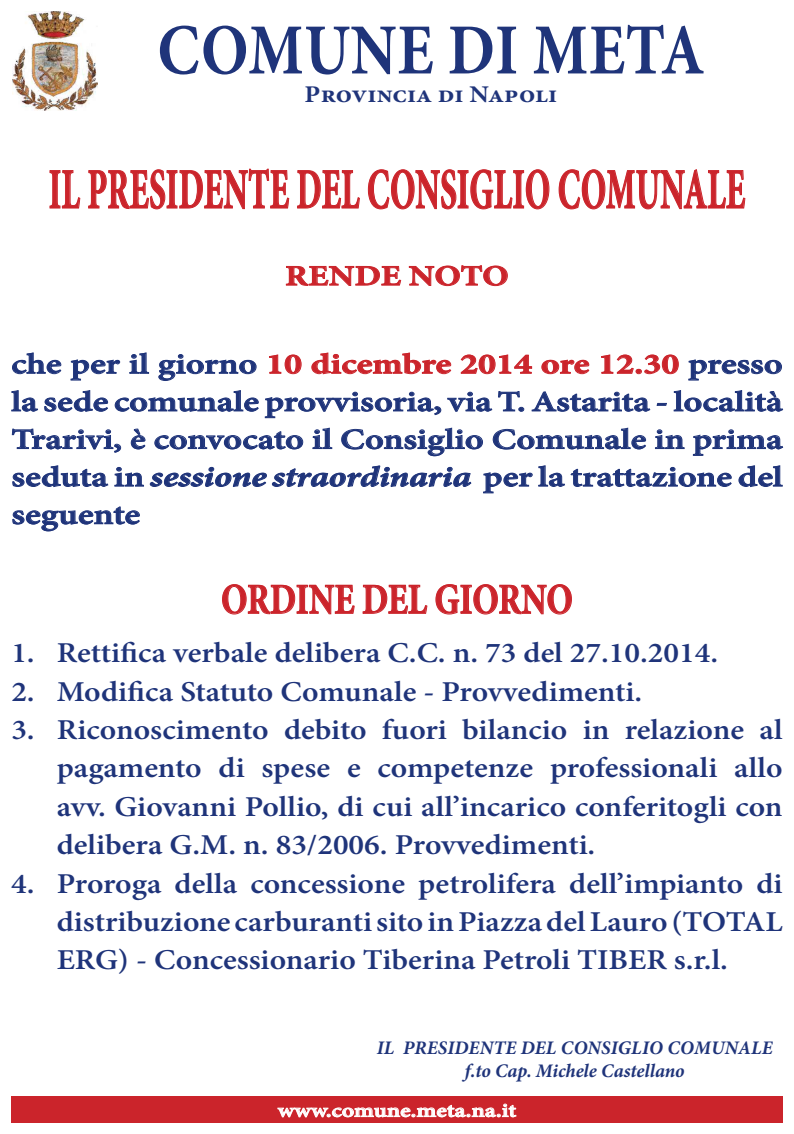
<style>
.page{position:relative;width:794px;height:1134px;background:#fff}
.page>*{position:absolute;margin:0;border:0;box-sizing:border-box;transform-origin:0 0}
.t1{font:700 72px "Minion Pro";letter-spacing:.01em;color:#1f347a;scale:.87 1}
.t2{font:700 57.6px "Minion Pro";letter-spacing:.01em;color:#cb242b;scale:.58 1}
.t3{font:700 43.2px "Minion Pro";color:#cb242b;scale:.8 1}
.t4{font:600 28.8px/38.4px "Minion Pro";color:#1f347a;text-align:justify;scale:1.1 1}
.t5{font:600 28.8px/37.6px "Minion Pro";color:#1f347a;text-align:justify;scale:1.25 1}
.t6{font:700 28.8px "Minion Pro";color:#cb242b;scale:1.2 1}
.t7{font:700 24px "Minion Pro";color:#1f347a;scale:1.1 1}
.t8{font:italic 700 19.2px/23px "Minion Pro";letter-spacing:.005em;color:#1f347a;text-align:center}
.t9{font:600 19.2px "Minion Pro";color:#fff;scale:1.25 1}
.s1{font-weight:700;color:#cb242b}
.s2{font-weight:700;font-style:italic}
</style>
<div class="page">
<div style="left:11px;top:1096px;width:771px;height:27px;background:#cb242b"></div>
<svg style="left:278px;top:1104px;width:238px;height:13px"></svg>
<svg style="left:50px;top:171px;width:30px;height:37px"></svg>
<svg style="left:89px;top:169px;width:200px;height:40px"></svg>
<svg style="left:297px;top:171px;width:62px;height:37px"></svg>
<svg style="left:368px;top:170px;width:181px;height:39px"></svg>
<svg style="left:559px;top:170px;width:186px;height:39px"></svg>
<svg style="left:286px;top:266px;width:115px;height:20px"></svg>
<svg style="left:409px;top:266px;width:98px;height:20px"></svg>
<svg style="left:12px;top:353px;width:49px;height:21px"></svg>
<svg style="left:71px;top:360px;width:49px;height:20px"></svg>
<svg style="left:130px;top:353px;width:19px;height:20px"></svg>
<svg style="left:159px;top:354px;width:97px;height:27px"></svg>
<svg style="left:269px;top:355px;width:32px;height:19px"></svg>
<svg style="left:312px;top:353px;width:139px;height:21px"></svg>
<svg style="left:461px;top:355px;width:71px;height:19px"></svg>
<svg style="left:542px;top:360px;width:47px;height:14px"></svg>
<svg style="left:601px;top:355px;width:77px;height:19px"></svg>
<svg style="left:689px;top:360px;width:92px;height:20px"></svg>
<svg style="left:12px;top:390px;width:26px;height:21px"></svg>
<svg style="left:45px;top:390px;width:63px;height:21px"></svg>
<svg style="left:115px;top:390px;width:143px;height:21px"></svg>
<svg style="left:265px;top:392px;width:176px;height:26px"></svg>
<svg style="left:448px;top:392px;width:44px;height:19px"></svg>
<svg style="left:498px;top:391px;width:26px;height:20px"></svg>
<svg style="left:532px;top:392px;width:118px;height:19px"></svg>
<svg style="left:657px;top:403px;width:9px;height:2px"></svg>
<svg style="left:674px;top:390px;width:108px;height:21px"></svg>
<svg style="left:12px;top:429px;width:109px;height:23px"></svg>
<svg style="left:131px;top:429px;width:14px;height:20px"></svg>
<svg style="left:155px;top:432px;width:148px;height:17px"></svg>
<svg style="left:313px;top:428px;width:19px;height:21px"></svg>
<svg style="left:342px;top:428px;width:140px;height:28px"></svg>
<svg style="left:493px;top:428px;width:152px;height:21px"></svg>
<svg style="left:655px;top:430px;width:29px;height:19px"></svg>
<svg style="left:693px;top:430px;width:89px;height:25px"></svg>
<svg style="left:13px;top:466px;width:95px;height:21px"></svg>
<svg style="left:115px;top:467px;width:29px;height:19px"></svg>
<svg style="left:150px;top:467px;width:116px;height:20px"></svg>
<svg style="left:272px;top:466px;width:199px;height:21px"></svg>
<svg style="left:483px;top:473px;width:49px;height:20px"></svg>
<svg style="left:538px;top:466px;width:26px;height:21px"></svg>
<svg style="left:571px;top:467px;width:160px;height:20px"></svg>
<svg style="left:739px;top:466px;width:43px;height:21px"></svg>
<svg style="left:13px;top:507px;width:126px;height:24px"></svg>
<svg style="left:222px;top:584px;width:132px;height:30px"></svg>
<svg style="left:363px;top:585px;width:64px;height:28px"></svg>
<svg style="left:436px;top:584px;width:135px;height:30px"></svg>
<img style="left:12px;top:11px;width:85px;height:100px">
<h1 class="t1" style="left:157px;top:0;width:630px">Comune di Meta</h1>
<p class="t7" style="left:305px;top:78px;width:231px">Provincia di Napoli</p>
<h2 class="t2" style="left:49px;top:149px;width:238px">IL PRESIDENTE</h2>
<h2 class="t2" style="left:296px;top:149px;width:534px">DEL CONSIGLIO COMUNA</h2>
<h2 class="t2" style="left:707px;top:149px;width:65px">LE</h2>
<p class="t6" style="left:285px;top:256px;width:40px">RENDE</p>
<p class="t6" style="left:409px;top:256px;width:22px">NOTO</p>
<p class="t5" style="left:11px;top:345px;width:618px">che per il giorno <span class="s1">10 dicembre 2014 ore 12.30</span> presso la sede comunale provvisoria, via T. Astarita - località Trarivi, è convocato il Consiglio Comunale in prima seduta in <span class="s2">sessione straordinaria</span> per la trattazione del seguente</p>
<h3 class="t3" style="left:221px;top:569px;width:88px">ORDINE</h3>
<h3 class="t3" style="left:362px;top:569px;width:231px">DEL GIORNO</h3>
<p class="t4" style="left:11px;top:634px;width:644px">1. Rettifica verbale delibera C.C. n. 73 del 27.10.2014.</p>
<p class="t4" style="left:11px;top:672px;width:575px">2. Modifica Statuto Comunale - Provvedimenti.</p>
<p class="t4" style="left:57px;top:710px;width:661px;text-indent:-45px">3. Riconoscimento debito fuori bilancio in relazione al pagamento di spese e competenze professionali allo avv. Giovanni Pollio, di cui all’incarico conferitogli con delibera G.M. n. 83/2006. Provvedimenti.</p>
<p class="t4" style="left:57px;top:864px;width:661px;text-indent:-45px">4. Proroga della concessione petrolifera dell’impianto di distribuzione carburanti sito in Piazza del Lauro (TOTAL ERG) - Concessionario Tiberina Petroli TIBER s.r.l.</p>
<p class="t8" style="left:377px;top:1036px;width:398px">IL PRESIDENTE DEL CONSIGLIO COMUNALE f.to Cap. Michele Castellano</p>
<p class="t9" style="left:278px;top:1097px;width:192px">www.comune.meta.na.it</p>
</div>
